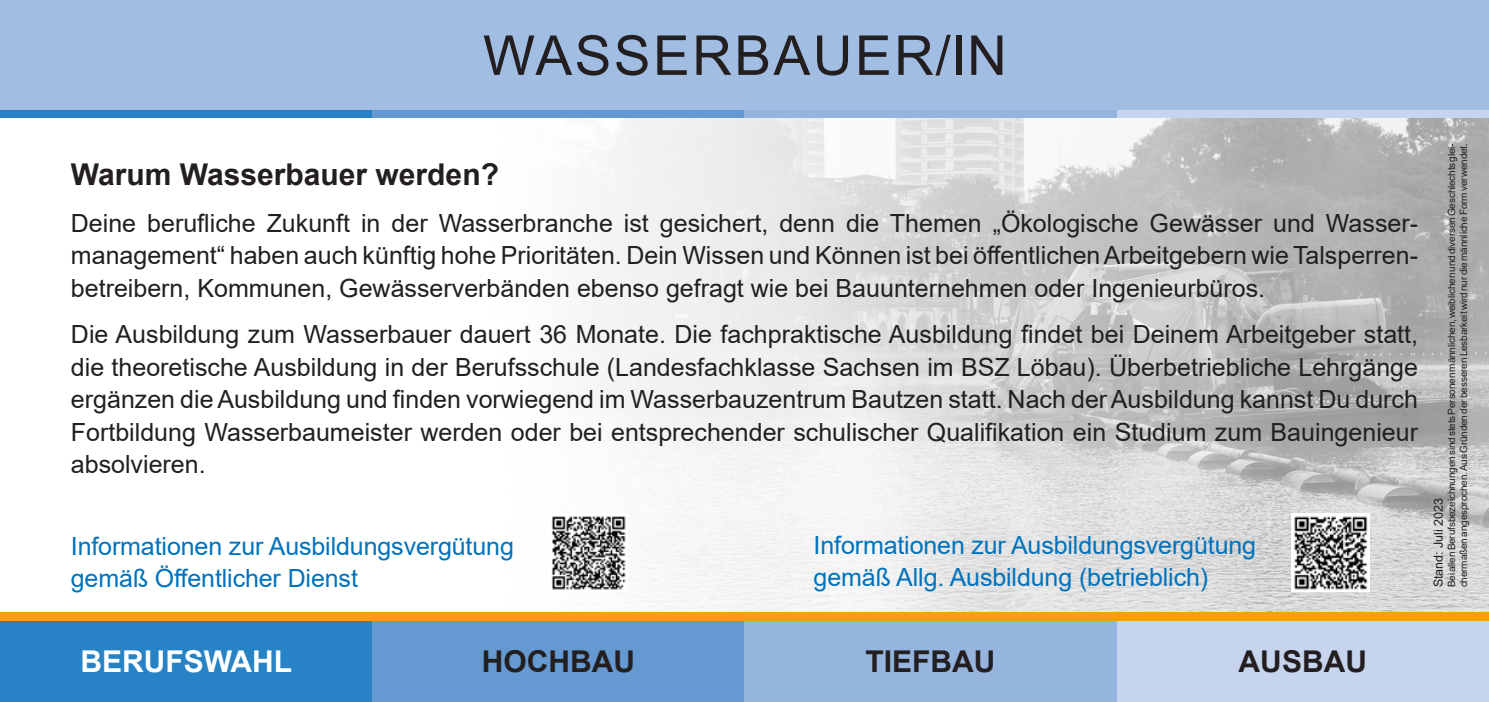
<style>
.page{position:relative;width:1489px;height:702px;background:#fff}
.page>*{position:absolute;margin:0;border:0;box-sizing:border-box;transform-origin:0 0}
.t1{font:55px "Arial";letter-spacing:.045em;color:#231f20}
.t2{font:700 30px "Arial";color:#231f20}
.t3{font:700 30px "Arial";color:#fff}
.t4{font:25px/32.5px "Arial";color:#231f20;text-align:justify}
.t5{font:25px/32.5px "Arial";letter-spacing:-.005em;color:#0072bc}
.t6{font:12.5px "Arial";color:#231f20}
.t7{font:10px/12px "Arial";letter-spacing:-.015em;color:#231f20}
</style>
<div class="page">
<div style="left:0;top:0;width:1488px;height:110px;background:#a2bde2"></div>
<div style="left:0;top:110px;width:372px;height:9px;background:#2783c5"></div>
<div style="left:372px;top:110px;width:372px;height:9px;background:#6599d1"></div>
<div style="left:744px;top:110px;width:372px;height:9px;background:#95b5de"></div>
<div style="left:1116px;top:110px;width:372px;height:9px;background:#c6d5ed"></div>
<div style="left:0;top:620px;width:372px;height:82px;background:#2783c5"></div>
<div style="left:372px;top:620px;width:372px;height:82px;background:#6599d1"></div>
<div style="left:744px;top:620px;width:372px;height:82px;background:#95b5de"></div>
<div style="left:1116px;top:620px;width:372px;height:82px;background:#c6d5ed"></div>
<div style="left:0;top:611px;width:1488px;height:9px;background:#f89c1c"></div>
<img style="left:592px;top:119px;width:896px;height:492px">
<img style="left:551px;top:513px;width:76px;height:78px">
<img style="left:1291px;top:513px;width:78px;height:78px">
<h1 class="t1" style="left:483px;top:18px;width:525px">WASSERBAUER/IN</h1>
<p class="t2" style="left:71px;top:153px;width:429px">Warum Wasserbauer werden?</p>
<p class="t4" style="left:71px;top:206px;width:1346px">Deine berufliche Zukunft in der Wasserbranche ist gesichert, denn die Themen „Ökologische Gewässer und Wasser&shy;management“ haben auch künftig hohe Prioritäten. Dein Wissen und Können ist bei öffentlichenArbeitgebern wie Talsperren&shy;betreibern, Kommunen, Gewässerverbänden ebenso gefragt wie bei Bauunternehmen oder Ingenieurbüros.</p>
<p class="t4" style="left:71px;top:318px;width:1348px">Die Ausbildung zum Wasserbauer dauert 36 Monate. Die fachpraktische Ausbildung findet bei Deinem Arbeitgeber statt, die theoretische Ausbildung in der Berufsschule (Landesfachklasse Sachsen im BSZ Löbau). Überbetriebliche Lehrgänge -ergänzen dieAusbildung und finden vorwiegend im Wasserbauzentrum Bautzen statt. Nach derAusbildung kannst Du durch Fortbildung Wasserbaumeister werden oder bei entsprechender schulischer Qualifikation ein Studium zum -Bauingenieur absolvieren.</p>
<p class="t5" style="left:71px;top:529px;width:444px">Informationen zur Ausbildungsvergütung gemäß Öffentlicher Dienst</p>
<p class="t5" style="left:813px;top:528px;width:444px">Informationen zur Ausbildungsvergütung gemäß Allg. Ausbildung (betrieblich)</p>
<p class="t7" style="left:1445px;top:587px;width:445px;rotate:-90deg">BeiallenBerufsbezeichnungensindstetsPersonenmännlichen,weiblichenunddiversenGeschlechtsglei&shy;chermaßen angesprochen.AusGründen der besseren Lesbarkeit wird nur die männliche Form verwendet.</p>
<p class="t6" style="left:1429px;top:587px;width:91px;rotate:-90deg">Stand: Juli 2023</p>
<p class="t3" style="left:80px;top:640px;width:213px">BERUFSWAHL</p>
<p class="t2" style="left:481px;top:640px;width:155px">HOCHBAU</p>
<p class="t2" style="left:865px;top:640px;width:131px">TIEFBAU</p>
<p class="t2" style="left:1238px;top:640px;width:130px">AUSBAU</p>
</div>
